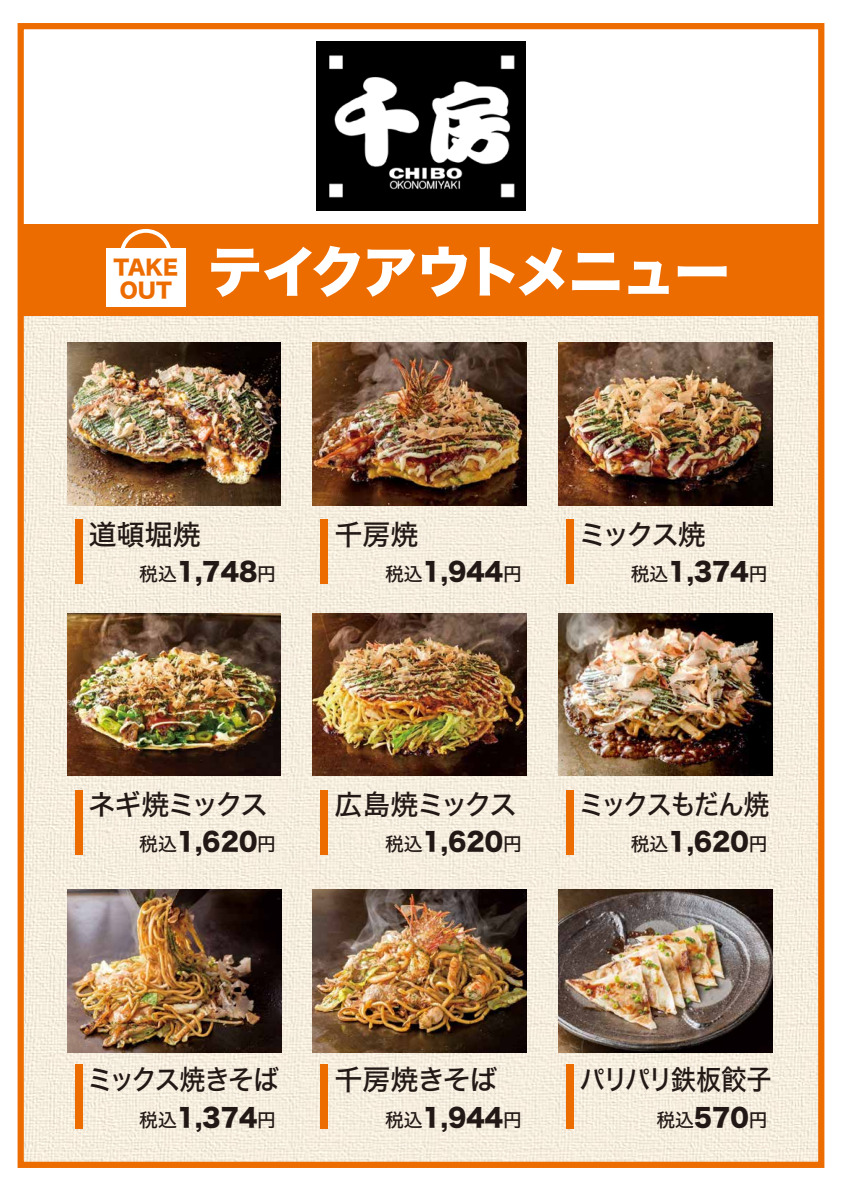
<style>
.page{position:relative;width:842px;height:1191px;background:#fff}
.page>*{position:absolute;margin:0;border:0;box-sizing:border-box;transform-origin:0 0}
.t1{font:55px "Hira Kaku Std N W8";letter-spacing:-.045em;color:#fff}
.t2{font:28px "Hira Kaku Std N W5";letter-spacing:-.065em;color:#221815}
.t3{font:28px "Hira Kaku Std N W5";letter-spacing:-.09em;color:#221815;scale:.93 1}
.t4{font:28px "Hira Kaku Std N W5";letter-spacing:-.085em;color:#221815}
.t5{font:28px "Hira Kaku Std N W5";letter-spacing:-.09em;color:#221815;scale:.9 1}
.t6{font:25px "Hira Kaku Std N W8";color:#221815;scale:.95 1}
.t7{font:20.5px/23px "Hira Kaku Std N W8";color:#ed6c00;text-align:center}
.t8{font:18.8px "Hira Kaku Std N W5";color:#221815}
.s1{font-family:"Hira Kaku Std N W5";font-size:18.8px}
.s2{font-family:"Hira Kaku Std N W8";font-size:25px}
</style>
<div class="page">
<img style="left:25px;top:316px;width:792px;height:845px">
<div style="left:18px;top:23px;width:806px;height:1145px;border:6px solid #ed6c00"></div>
<div style="left:21px;top:225px;width:800px;height:91px;background:#ed6c00"></div>
<img style="left:317px;top:41px;width:208px;height:170px">
<div style="left:106px;top:248px;width:80px;height:58px;background:#fff"></div>
<div style="left:120px;top:229px;width:52px;height:52px;border:4px solid #fff;border-radius:50%"></div>
<img style="left:67px;top:343px;width:214px;height:162px">
<img style="left:67px;top:889px;width:214px;height:163px">
<div style="left:75px;top:519px;width:7px;height:65px;background:#ed6c00"></div>
<img style="left:313px;top:343px;width:213px;height:162px">
<div style="left:321px;top:519px;width:7px;height:65px;background:#ed6c00"></div>
<img style="left:559px;top:343px;width:213px;height:162px">
<div style="left:566px;top:519px;width:8px;height:65px;background:#ed6c00"></div>
<img style="left:67px;top:613px;width:214px;height:163px">
<div style="left:75px;top:790px;width:7px;height:65px;background:#ed6c00"></div>
<img style="left:313px;top:613px;width:213px;height:163px">
<div style="left:321px;top:790px;width:7px;height:65px;background:#ed6c00"></div>
<img style="left:559px;top:613px;width:213px;height:163px">
<div style="left:566px;top:790px;width:8px;height:65px;background:#ed6c00"></div>
<div style="left:75px;top:1064px;width:7px;height:64px;background:#ed6c00"></div>
<img style="left:313px;top:889px;width:213px;height:163px">
<div style="left:321px;top:1064px;width:7px;height:64px;background:#ed6c00"></div>
<img style="left:559px;top:889px;width:213px;height:163px">
<div style="left:566px;top:1064px;width:8px;height:64px;background:#ed6c00"></div>
<p class="t7" style="left:114px;top:257px;width:66px">TAKE<br>OUT</p>
<h1 class="t1" style="left:208px;top:241px;width:524px">テイクアウトメニュー</h1>
<p class="t2" style="left:89px;top:513px;width:114px">道頓堀焼</p>
<p class="t6" style="left:139px;top:557px;width:145px"><span class="s1">税込</span>1,748<span class="s1">円</span></p>
<p class="t2" style="left:335px;top:513px;width:85px">千房焼</p>
<p class="t6" style="left:385px;top:557px;width:145px"><span class="s1">税込</span>1,944<span class="s1">円</span></p>
<p class="t2" style="left:578px;top:513px;width:129px">ミックス焼</p>
<p class="t6" style="left:631px;top:557px;width:145px"><span class="s1">税込</span>1,374<span class="s1">円</span></p>
<p class="t4" style="left:88px;top:783px;width:182px">ネギ焼ミックス</p>
<p class="t6" style="left:139px;top:828px;width:145px"><span class="s1">税込</span>1,620<span class="s1">円</span></p>
<p class="t4" style="left:335px;top:783px;width:184px">広島焼ミックス</p>
<p class="t6" style="left:385px;top:828px;width:145px"><span class="s1">税込</span>1,620<span class="s1">円</span></p>
<p class="t3" style="left:579px;top:783px;width:207px">ミックスもだん焼</p>
<p class="t6" style="left:631px;top:828px;width:145px"><span class="s1">税込</span>1,620<span class="s1">円</span></p>
<p class="t3" style="left:87px;top:1058px;width:208px">ミックス焼きそば</p>
<p class="t6" style="left:139px;top:1104px;width:145px"><span class="s1">税込</span>1,374<span class="s1">円</span></p>
<p class="t2" style="left:335px;top:1058px;width:165px">千房焼きそば</p>
<p class="t6" style="left:385px;top:1104px;width:145px"><span class="s1">税込</span>1,944<span class="s1">円</span></p>
<p class="t8" style="left:656px;top:1106px;width:113px">税込<span class="s2">570</span>円</p>
<p class="t5" style="left:580px;top:1058px;width:215px">パリパリ鉄板餃子</p>
</div>
